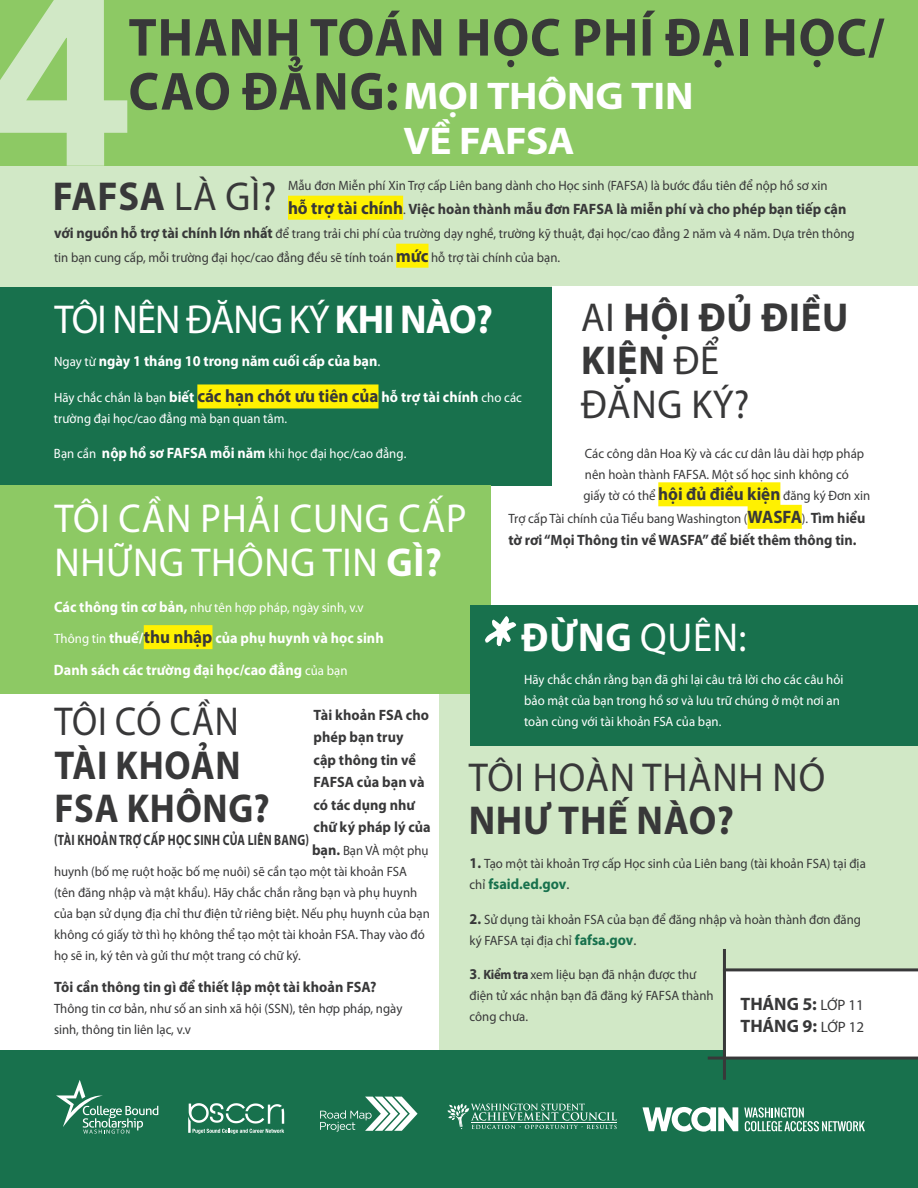
<style>
.page{position:relative;width:918px;height:1188px;background:#fff}
.page>*{position:absolute;margin:0;border:0;box-sizing:border-box;transform-origin:0 0}
.t1{font:700 238.5px "Avenir Next";color:#d1e8c6}
.t2{font:700 72px "Daniel";color:#fff}
.t3{font:700 54px/54px "Myriad Pro";letter-spacing:.02em;color:#383839;scale:.95 1}
.t4{font:700 40.5px/43.5px "Myriad Pro";letter-spacing:.02em;color:#383839;scale:.95 1}
.t5{font:40.5px/43.5px "Myriad Pro";letter-spacing:.02em;color:#fff;scale:.95 1}
.t6{font:40.5px "Myriad Pro";letter-spacing:-.02em;color:#fff;scale:.95 1}
.t7{font:700 40.5px/43.5px "Myriad Pro";letter-spacing:.02em;color:#383839;scale:.9 1}
.t8{font:40.5px "Myriad Pro";letter-spacing:.02em;color:#383839;scale:.95 1}
.t9{font:40.5px "Myriad Pro";letter-spacing:.02em;color:#383839;scale:.9 1}
.t10{font:700 38.7px/45px "Myriad Pro";letter-spacing:-.005em;color:#fff;scale:1.07 1}
.t11{font:700 18px/22.5px "Myriad Pro";letter-spacing:-.01em;color:#383839}
.t12{font:700 15px/22.5px "Myriad Pro";color:#383839;scale:.95 1}
.t13{font:700 15px/31.5px "Myriad Pro";color:#fff;scale:.95 1}
.t14{font:700 15px "Myriad Pro";letter-spacing:.02em;color:#383839;scale:.77 1}
.t15{font:700 15px "Myriad Pro";color:#18714d;scale:.95 1}
.t16{font:13.5px/21px "Myriad Pro";color:#383839;scale:.95 1}
.t17{font:13.5px/21px "Myriad Pro";letter-spacing:.005em;color:#fff;scale:.95 1}
.s1{font-weight:400}
.s2{font-size:18px}
.s3{font-weight:400;font-size:13.5px}
.s4{font-weight:700;font-size:15px}
.s5{font-weight:700;font-size:18px}
.s6{font-weight:700}
.s7{font-weight:700;font-size:18px;color:#383839}
.s8{font-size:18px;color:#383839}
.s9{font-weight:400;font-size:13.5px;color:#383839}
.s10{font-weight:400;color:#383839}
.s11{font-weight:700;font-size:15px;color:#18714d}
.s12{font-size:15px}
.s13{font-weight:400;font-size:15px}
</style>
<div class="page">
<div style="left:0;top:124px;width:918px;height:249px;background:#d1e8c6"></div>
<div style="left:0;top:287px;width:616px;height:199px;background:#18714d"></div>
<div style="left:197px;top:384px;width:182px;height:24px;background:#fff101"></div>
<div style="left:0;top:0;width:918px;height:165px;background:#8dc964"></div>
<div style="left:0;top:486px;width:491px;height:208px;background:#8dc964"></div>
<div style="left:144px;top:625px;width:68px;height:24px;background:#fff101"></div>
<div style="left:552px;top:287px;width:366px;height:317px;background:#fff"></div>
<div style="left:658px;top:482px;width:122px;height:24px;background:#fff101"></div>
<div style="left:748px;top:505px;width:54px;height:24px;background:#fff101"></div>
<div style="left:439px;top:694px;width:479px;height:357px;background:#d1e8c6"></div>
<div style="left:471px;top:605px;width:447px;height:141px;background:#18714d"></div>
<div style="left:0;top:1051px;width:918px;height:137px;background:#18714d"></div>
<svg style="left:320px;top:1097px;width:98px;height:35px"></svg>
<svg style="left:642px;top:1107px;width:96px;height:25px"></svg>
<svg style="left:744px;top:1107px;width:121px;height:24px"></svg>
<svg style="left:56px;top:1080px;width:102px;height:54px"></svg>
<svg style="left:447px;top:1104px;width:170px;height:25px"></svg>
<svg style="left:188px;top:1103px;width:96px;height:31px"></svg>
<div style="left:726px;top:969px;width:192px;height:87px;background:#fff"></div>
<hr style="left:723px;top:968px;width:195px;height:3px;background:#383839">
<hr style="left:723px;top:949px;width:3px;height:131px;background:#383839">
<hr style="left:708px;top:1057px;width:210px;height:3px;background:#383839">
<div style="left:288px;top:196px;width:115px;height:24px;background:#fff101"></div>
<div style="left:396px;top:244px;width:32px;height:24px;background:#fff101"></div>
<h1 class="t1" style="left:-19px;top:-124px;width:156px">4</h1>
<h3 class="t3" style="left:129px;top:9px;width:797px">THANH TOÁN HỌC PHÍ ĐẠI HỌC/<br>CAO ĐẲNG:</h3>
<h3 class="t10" style="left:404px;top:73px;width:273px">MỌI THÔNG TIN<br>VỀ FAFSA</h3>
<h3 class="t4" style="left:53px;top:173px;width:237px">FAFSA <span class="s1">LÀ GÌ?</span></h3>
<p class="t16" style="left:288px;top:174px;width:570px">Mẫu đơn Miễn phí Xin Trợ cấp Liên bang dành cho Học sinh (FAFSA) là bước đầu tiên để nộp hồ sơ xin</p>
<p class="t12" style="left:288px;top:197px;width:589px"><span class="s2">hỗ trợ tài chính</span><span class="s3">.</span> Việc hoàn thành mẫu đơn FAFSA là miễn phí và cho phép bạn tiếp cận</p>
<p class="t16" style="left:54px;top:221px;width:844px;line-height:24px"><span class="s4">với nguồn hỗ trợ tài chính lớn nhất</span> để trang trải chi phí của trường dạy nghề, trường kỹ thuật, đại học/cao đẳng 2 năm và 4 năm. Dựa trên thông tin bạn cung cấp, mỗi trường đại học/cao đẳng đều sẽ tính toán <span class="s5">mức</span> hỗ trợ tài chính của bạn.</p>
<h3 class="t4" style="left:581px;top:294px;width:283px"><span class="s1">AI</span> HỘI ĐỦ ĐIỀU<br>KIỆN <span class="s1">ĐỂ<br>ĐĂNG KÝ?</span></h3>
<p class="t16" style="left:583px;top:443px;width:303px">Các công dân Hoa Kỳ và các cư dân lâu dài hợp pháp nên hoàn thành FAFSA. Một số học sinh không có giấy tờ có thể <span class="s5">hội đủ điều kiện</span> đăng ký Đơn xin</p>
<p class="t16" style="left:508px;top:508px;width:377px">Trợ cấp Tài chính của Tiểu bang Washington (<span class="s5">WASFA</span>). <span class="s4">Tìm hiểu</span></p>
<p class="t12" style="left:508px;top:529px;width:368px">tờ rơi “Mọi Thông tin về WASFA” để biết thêm thông tin.</p>
<h3 class="t6" style="left:54px;top:294px;width:463px">TÔI NÊN ĐĂNG KÝ <span class="s6">KHI NÀO?</span></h3>
<p class="t13" style="left:54px;top:345px;width:345px"><span class="s3">Ngay từ</span> ngày 1 tháng 10 trong năm cuối cấp của bạn<span class="s1">.</span></p>
<p class="t17" style="left:54px;top:387px;width:494px">Hãy chắc chắn là bạn <span class="s4">biết</span> <span class="s7">các hạn chót ưu tiên của</span> <span class="s4">hỗ trợ tài chính</span> cho các trường đại học/cao đẳng mà bạn quan tâm.</p>
<p class="t17" style="left:54px;top:443px;width:372px">Bạn cần <span class="s4">nộp hồ sơ FAFSA mỗi năm</span> khi học đại học/cao đẳng.</p>
<h3 class="t5" style="left:54px;top:496px;width:435px">TÔI CẦN PHẢI CUNG CẤP<br>NHỮNG THÔNG TIN <span class="s6">GÌ?</span></h3>
<p class="t17" style="left:54px;top:596px;width:327px"><span class="s4">Các thông tin cơ bản,</span> như tên hợp pháp, ngày sinh, v.v</p>
<p class="t13" style="left:54px;top:622px;width:349px"><span class="s3">Thông tin</span> thuế/<span class="s8">thu nhập</span> của phụ huynh và học sinh<br>Danh sách các trường đại học/cao đẳng <span class="s3">của bạn</span></p>
<h2 class="t2" style="left:484px;top:610px;width:37px">*</h2>
<h3 class="t5" style="left:521px;top:615px;width:238px"><span class="s6">ĐỪNG</span> QUÊN:</h3>
<p class="t17" style="left:524px;top:668px;width:338px">Hãy chắc chắn rằng bạn đã ghi lại câu trả lời cho các câu hỏi bảo mật của bạn trong hồ sơ và lưu trữ chúng ở một nơi an toàn cùng với tài khoản FSA của bạn.</p>
<h3 class="t9" style="left:54px;top:696px;width:207px">TÔI CÓ CẦN</h3>
<h3 class="t7" style="left:54px;top:742px;width:241px">TÀI KHOẢN<br>FSA KHÔNG?</h3>
<p class="t14" style="left:54px;top:830px;width:333px">(TÀI KHOẢN TRỢ CẤP HỌC SINH CỦA LIÊN BANG)</p>
<p class="t12" style="left:314px;top:703px;width:125px">Tài khoản FSA cho phép bạn truy<br>cập thông tin về<br>FAFSA của bạn và có tác dụng như chữ ký pháp lý của</p>
<p class="t16" style="left:54px;top:840px;width:397px;text-indent:258px"><span class="s4">bạn.</span> Bạn VÀ một phụ huynh (bố mẹ ruột hoặc bố mẹ nuôi) sẽ cần tạo một tài khoản FSA (tên đăng nhập và mật khẩu). Hãy chắc chắn rằng bạn và phụ huynh của bạn sử dụng địa chỉ thư điện tử riêng biệt. Nếu phụ huynh của bạn không có giấy tờ thì họ không thể tạo một tài khoản FSA. Thay vào đó họ sẽ in, ký tên và gửi thư một trang có chữ ký.</p>
<h3 class="t8" style="left:469px;top:752px;width:377px">TÔI HOÀN THÀNH NÓ</h3>
<h3 class="t4" style="left:469px;top:798px;width:281px">NHƯ THẾ NÀO?</h3>
<p class="t16" style="left:470px;top:853px;width:419px"><span class="s4">1.</span> Tạo một tài khoản Trợ cấp Học sinh của Liên bang (tài khoản FSA) tại địa</p>
<p class="t15" style="left:470px;top:874px;width:107px"><span class="s9">chỉ</span> fsaid.ed.gov<span class="s10">.</span></p>
<p class="t16" style="left:470px;top:908px;width:414px"><span class="s4">2.</span> Sử dụng tài khoản FSA của bạn để đăng nhập và hoàn thành đơn đăng ký FAFSA tại địa chỉ <span class="s11">fafsa.gov</span><span class="s12">.</span></p>
<p class="t16" style="left:470px;top:964px;width:259px"><span class="s4">3</span><span class="s12">.</span> <span class="s6">Kiểm tra</span> xem liệu bạn đã nhận được thư điện tử xác nhận bạn đã đăng ký FAFSA thành công chưa.</p>
<p class="t12" style="left:54px;top:975px;width:341px">Tôi cần thông tin gì để thiết lập một tài khoản FSA?</p>
<p class="t16" style="left:54px;top:997px;width:368px">Thông tin cơ bản, như số an sinh xã hội (SSN), tên hợp pháp, ngày sinh, thông tin liên lạc, v.v</p>
<h3 class="t11" style="left:741px;top:992px;width:125px">THÁNG 5: <span class="s13">LỚP 11<br></span>THÁNG 9: <span class="s13">LỚP 12</span></h3>
</div>
